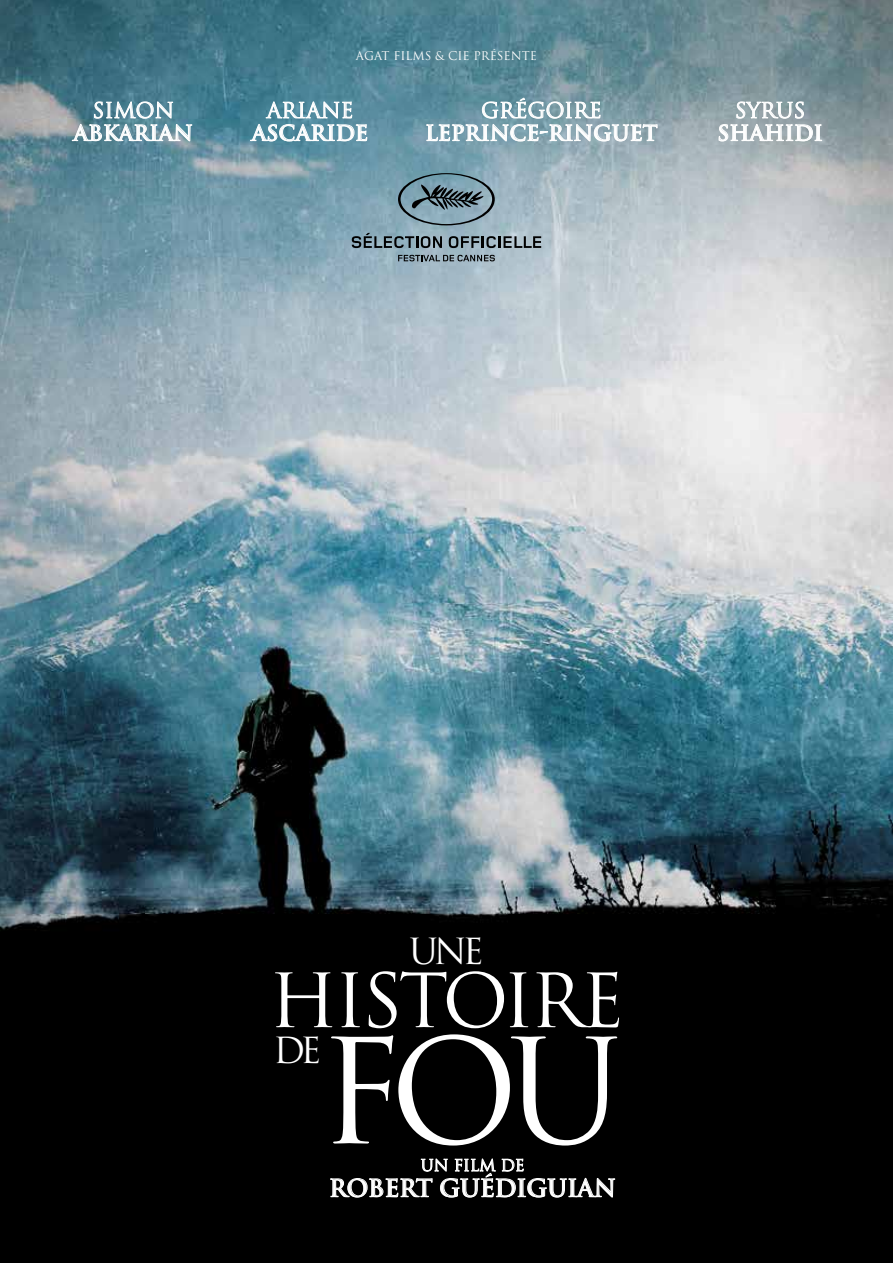
<style>
.page{position:relative;width:893px;height:1263px;background:#fff}
.page>*{position:absolute;margin:0;border:0;box-sizing:border-box;transform-origin:0 0}
.t1{font:141.75px "Trajan";color:#fff}
.t2{font:72.75px "Trajan";letter-spacing:-.06em;color:#fff}
.t3{font:35.1px "Trajan";color:#fff}
.t4{font:700 23.7px "Trajan";letter-spacing:-.01em;color:#fff}
.t5{font:700 20.85px "Trajan";color:#fff}
.t6{font:20.85px "Trajan";color:#fff}
.t7{font:15.75px "Trajan";color:#fff}
.t8{font:11.7px "Trajan";color:#fff}
</style>
<div class="page">
<img style="left:0;top:0;width:893px;height:1263px">
<svg style="left:330px;top:1131px;width:285px;height:74px;background:#161616"></svg>
<svg style="left:398px;top:255px;width:97px;height:6px"></svg>
<svg style="left:352px;top:233px;width:90px;height:15px"></svg>
<svg style="left:449px;top:236px;width:92px;height:12px"></svg>
<svg style="left:398px;top:173px;width:97px;height:52px;background:#6d8894"></svg>
<svg style="left:266px;top:101px;width:86px;height:17px"></svg>
<svg style="left:250px;top:124px;width:117px;height:24px;background:#7aa5b4"></svg>
<svg style="left:426px;top:83px;width:231px;height:65px;background:#87a6b1"></svg>
<svg style="left:72px;top:83px;width:120px;height:65px;background:#6891a0"></svg>
<svg style="left:719px;top:101px;width:103px;height:47px;background:#aab5ba"></svg>
<p class="t6" style="left:92px;top:98px;width:83px">SIMON</p>
<p class="t5" style="left:74px;top:120px;width:121px">ABKARIAN</p>
<p class="t8" style="left:356px;top:49px;width:182px">AGAT FILMS &amp; CIE PRÉSENTE</p>
<p class="t6" style="left:267px;top:98px;width:88px">ARIANE</p>
<p class="t5" style="left:252px;top:120px;width:118px">ASCARIDE</p>
<p class="t6" style="left:481px;top:98px;width:122px">GRÉGOIRE</p>
<p class="t5" style="left:425px;top:120px;width:234px">LEPRINCE-RINGUET</p>
<p class="t6" style="left:735px;top:98px;width:72px">SYRUS</p>
<p class="t5" style="left:717px;top:120px;width:107px">SHAHIDI</p>
<h3 class="t3" style="left:409px;top:930px;width:76px">UNE</h3>
<h2 class="t2" style="left:268px;top:957px;width:358px">HISTOIRE</h2>
<h1 class="t1" style="left:318px;top:1006px;width:307px">FOU</h1>
<h3 class="t3" style="left:273px;top:1029px;width:50px">DE</h3>
<p class="t7" style="left:421px;top:1156px;width:105px">UN FILM DE</p>
<p class="t4" style="left:329px;top:1173px;width:289px">ROBERT GUÉDIGUIAN</p>
</div>
